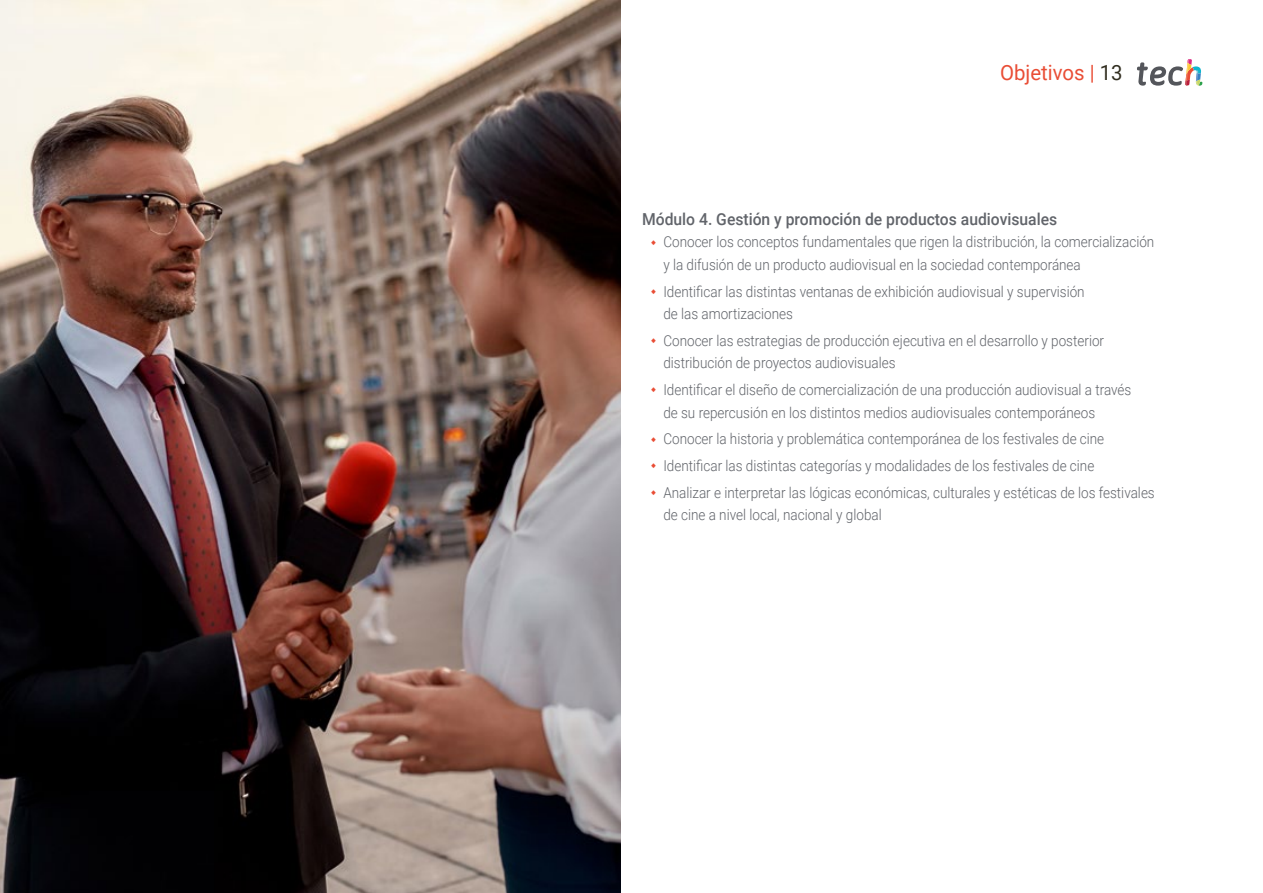
<style>
.page{position:relative;width:1263px;height:893px;background:#fff}
.page>*{position:absolute;margin:0;border:0;box-sizing:border-box;transform-origin:0 0}
.t1{font:21px "Roboto";color:#e94d35}
.t2{font:500 16.5px "Roboto";color:#61646a;scale:.95 1}
.t3{font:300 15px/22.5px "Roboto";color:#61646a;scale:.9 1}
.s1{color:#312e20}
</style>
<div class="page">
<svg style="left:1137px;top:59px;width:65px;height:27px"></svg>
<img style="left:0;top:0;width:621px;height:893px">
<h1 class="t1" style="left:1000px;top:57px;width:124px">Objetivos | <span class="s1">13</span></h1>
<p class="t2" style="left:642px;top:208px;width:438px">Módulo 4. Gestión y promoción de productos audiovisuales</p>
<p class="t3" style="left:663px;top:230px;width:547px">Conocer los conceptos fundamentales que rigen la distribución, la comercialización y la difusión de un producto audiovisual en la sociedad contemporánea</p>
<p class="t3" style="left:663px;top:279px;width:470px">Identificar las distintas ventanas de exhibición audiovisual y supervisión de las amortizaciones</p>
<p class="t3" style="left:663px;top:329px;width:491px">Conocer las estrategias de producción ejecutiva en el desarrollo y posterior distribución de proyectos audiovisuales</p>
<p class="t3" style="left:663px;top:378px;width:522px">Identificar el diseño de comercialización de una producción audiovisual a través de su repercusión en los distintos medios audiovisuales contemporáneos</p>
<p class="t3" style="left:663px;top:425px;width:547px;line-height:26.7px">Conocer la historia y problemática contemporánea de los festivales de cine<br>Identificar las distintas categorías y modalidades de los festivales de cine<br>Analizar e interpretar las lógicas económicas, culturales y estéticas de los festivales</p>
<p class="t3" style="left:663px;top:503px;width:244px">de cine a nivel local, nacional y global</p>
</div>
